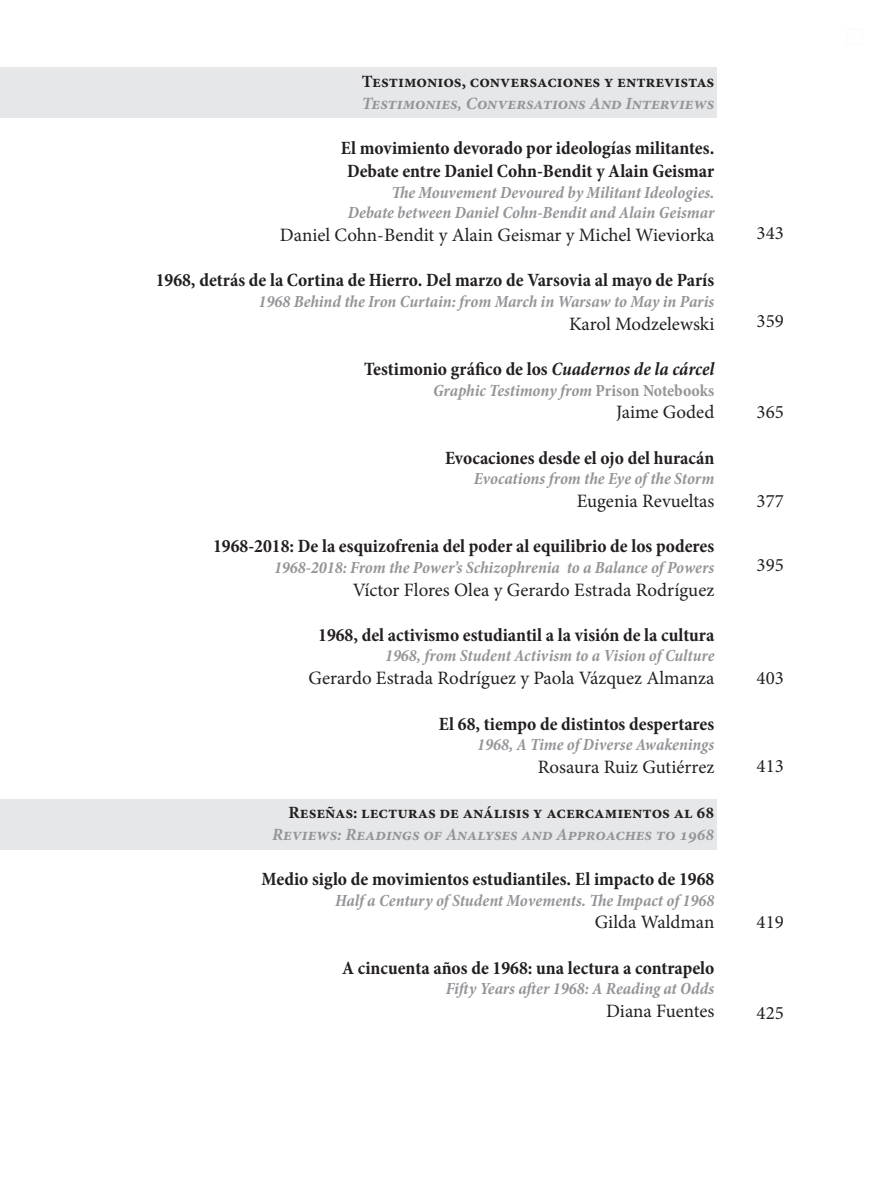
<style>
.page{position:relative;width:893px;height:1191px;background:#fff}
.page>*{position:absolute;margin:0;border:0;box-sizing:border-box;transform-origin:0 0}
.t1{font:700 condensed 18.9px/22.8px "Minion Pro";color:#231f20;text-align:center}
.t2{font:18.9px "Minion Pro";color:#231f20}
.t3{font:italic 700 condensed 17.15px/20.7px "Minion Pro";letter-spacing:-.005em;color:#939598;text-align:right}
.t4{font:italic 700 17.15px "Minion Pro";color:#939598}
.t5{font:700 17.15px "Minion Pro";color:#231f20}
.s1{font-style:italic}
.s2{font-style:normal}
</style>
<div class="page">
<div style="left:0;top:67px;width:717px;height:51px;background:#e6e7e9"></div>
<div style="left:0;top:799px;width:717px;height:50px;background:#e6e7e9"></div>
<p class="t5" style="left:362px;top:69px;width:354px">Testimonios, conversaciones y entrevistas</p>
<p class="t4" style="left:362px;top:91px;width:354px">Testimonies, Conversations And Interviews</p>
<p class="t1" style="left:341px;top:137px;width:375px">El movimiento devorado por ideologías militantes.<br>Debate entre Daniel Cohn-Bendit y Alain Geismar</p>
<p class="t3" style="left:348px;top:182px;width:368px">The Mouvement Devoured by Militant Ideologies.<br>Debate between Daniel Cohn-Bendit and Alain Geismar</p>
<p class="t2" style="left:280px;top:222px;width:436px">Daniel Cohn-Bendit y Alain Geismar y Michel Wieviorka</p>
<p class="t1" style="left:156px;top:269px;width:560px">1968, detrás de la Cortina de Hierro. Del marzo de Varsovia al mayo de París</p>
<p class="t3" style="left:258px;top:291px;width:457px">1968 Behind the Iron Curtain: from March in Warsaw to May in Paris</p>
<p class="t2" style="left:569px;top:311px;width:147px">Karol Modzelewski</p>
<p class="t1" style="left:364px;top:357px;width:352px">Testimonio gráfico de los <span class="s1">Cuadernos de la cárcel</span></p>
<p class="t3" style="left:433px;top:379px;width:283px">Graphic Testimony from <span class="s2">Prison Notebooks</span></p>
<p class="t2" style="left:616px;top:399px;width:100px">Jaime Goded</p>
<p class="t1" style="left:445px;top:446px;width:271px">Evocaciones desde el ojo del huracán</p>
<p class="t3" style="left:474px;top:468px;width:242px">Evocations from the Eye of the Storm</p>
<p class="t2" style="left:577px;top:488px;width:139px">Eugenia Revueltas</p>
<p class="t1" style="left:213px;top:535px;width:503px">1968-2018: De la esquizofrenia del poder al equilibrio de los poderes</p>
<p class="t3" style="left:274px;top:557px;width:442px">1968-2018: From the Power’s Schizophrenia to a Balance of Powers</p>
<p class="t2" style="left:353px;top:577px;width:363px">Víctor Flores Olea y Gerardo Estrada Rodríguez</p>
<p class="t1" style="left:318px;top:623px;width:398px">1968, del activismo estudiantil a la visión de la cultura</p>
<p class="t3" style="left:385px;top:645px;width:331px">1968, from Student Activism to a Vision of Culture</p>
<p class="t2" style="left:308px;top:665px;width:407px">Gerardo Estrada Rodríguez y Paola Vázquez Almanza</p>
<p class="t1" style="left:439px;top:712px;width:277px">El 68, tiempo de distintos despertares</p>
<p class="t3" style="left:477px;top:734px;width:239px">1968, A Time of Diverse Awakenings</p>
<p class="t2" style="left:538px;top:754px;width:178px">Rosaura Ruiz Gutiérrez</p>
<p class="t5" style="left:288px;top:800px;width:427px">Reseñas: lecturas de análisis y acercamientos al 68</p>
<p class="t4" style="left:272px;top:822px;width:444px">Reviews: Readings of Analyses and Approaches to 1968</p>
<p class="t1" style="left:262px;top:867px;width:454px">Medio siglo de movimientos estudiantiles. El impacto de 1968</p>
<p class="t3" style="left:335px;top:889px;width:381px">Half a Century of Student Movements. The Impact of 1968</p>
<p class="t2" style="left:595px;top:909px;width:121px">Gilda Waldman</p>
<p class="t1" style="left:342px;top:956px;width:374px">A cincuenta años de 1968: una lectura a contrapelo</p>
<p class="t3" style="left:446px;top:978px;width:270px">Fifty Years after 1968: A Reading at Odds</p>
<p class="t2" style="left:606px;top:998px;width:110px">Diana Fuentes</p>
<p class="t2" style="left:757px;top:220px;width:29px">343</p>
<p class="t2" style="left:757px;top:308px;width:29px">359</p>
<p class="t2" style="left:757px;top:399px;width:29px">365</p>
<p class="t2" style="left:757px;top:488px;width:29px">377</p>
<p class="t2" style="left:757px;top:552px;width:29px">395</p>
<p class="t2" style="left:757px;top:665px;width:29px">403</p>
<p class="t2" style="left:757px;top:753px;width:29px">413</p>
<p class="t2" style="left:757px;top:909px;width:29px">419</p>
<p class="t2" style="left:757px;top:1000px;width:29px">425</p>
</div>
